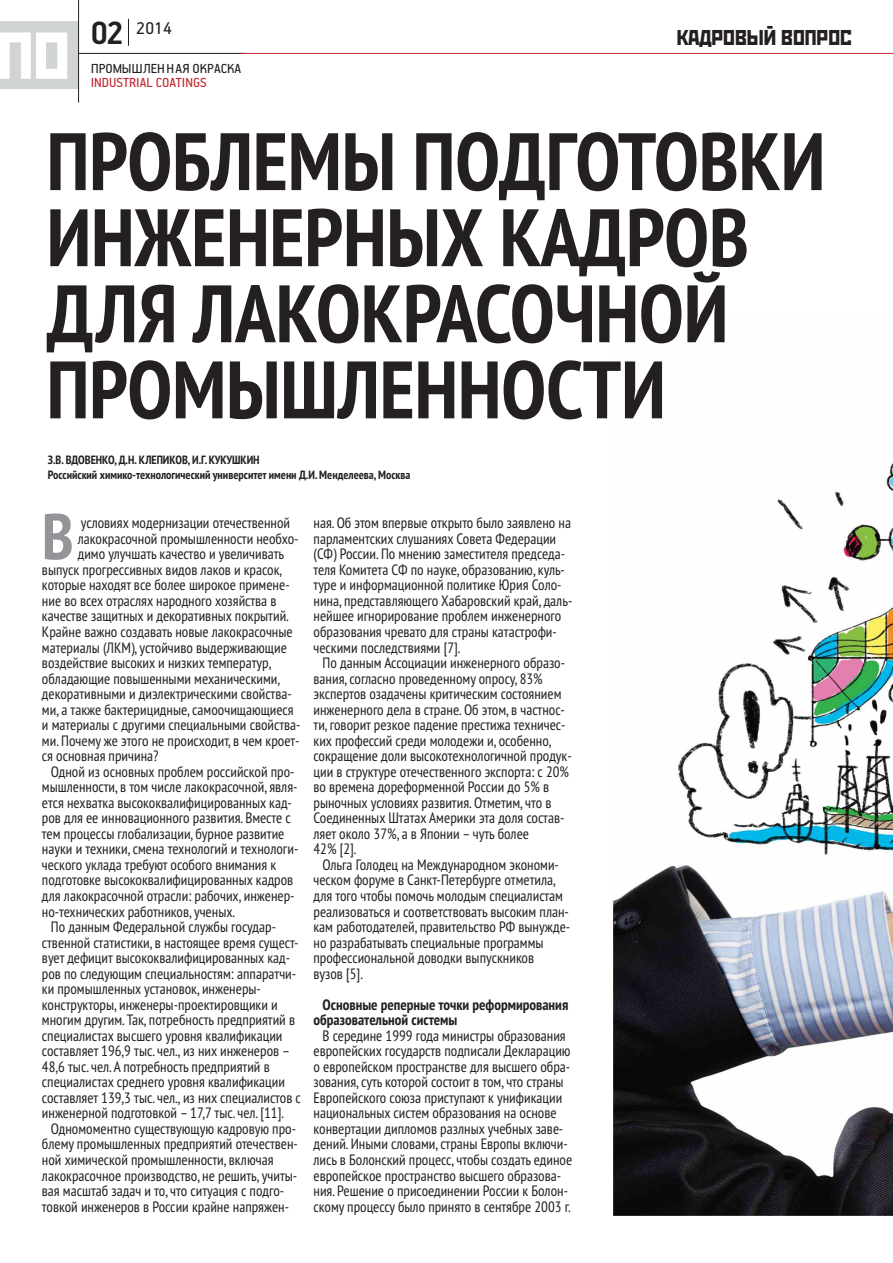
<style>
.page{position:relative;width:893px;height:1263px;background:#fff}
.page>*{position:absolute;margin:0;border:0;box-sizing:border-box;transform-origin:0 0}
.t1{font:700 condensed 81.15px/76.1px "PT Sans";color:#241f21}
.t2{font:700 condensed 64.35px "PT Sans";color:#949499}
.t3{font:700 36px "PF Handbook Pro";color:#241f21}
.t4{font:21.45px "Rodchenko C";letter-spacing:.07em;color:#241f21}
.t5{font:19.05px "PF Handbook Pro";color:#241f21}
.t6{font:condensed 15px/15.6px "PT Sans";color:#241f21}
.t7{font:700 condensed 15px/15.6px "PT Sans";color:#241f21}
.t8{font:14.7px "PF Handbook Pro";color:#241f21}
.t9{font:14.7px "PF Handbook Pro";color:#c22630}
.t10{font:700 condensed 12px/15.5px "PT Sans";color:#241f21}
</style>
<div class="page">
<img style="left:614px;top:463px;width:279px;height:753px">
<hr style="left:79px;top:53px;width:165px;height:1px;background:#241f21">
<hr style="left:241px;top:53px;width:652px;height:1px;background:#c22630">
<div style="left:0;top:21px;width:79px;height:68px;background:#d1d4d4"></div>
<hr style="left:78px;top:0;width:1px;height:103px;background:#241f21">
<svg style="left:128px;top:19px;width:1px;height:27px"></svg>
<svg style="left:0;top:32px;width:67px;height:47px"></svg>
<h3 class="t3" style="left:90px;top:17px;width:35px">02</h3>
<h3 class="t4" style="left:677px;top:27px;width:175px">КАДРОВЫ Й ВОПРОС</h3>
<p class="t5" style="left:136px;top:20px;width:38px">2014</p>
<p class="t8" style="left:91px;top:62px;width:152px">ПРОМЫШЛЕННАЯ ОКРАСКА</p>
<p class="t9" style="left:91px;top:76px;width:118px">INDUSTRIAL COATINGS</p>
<h1 class="t1" style="left:47px;top:130px;width:780px">ПРОБЛЕМЫ ПОДГОТОВКИ<br>ИНЖЕНЕРНЫХ КАДРОВ<br>ДЛЯ ЛАКОКРАСОЧНОЙ<br>ПРОМЫШЛЕННОСТИ</h1>
<p class="t10" style="left:48px;top:453px;width:364px">З.В. ВДОВЕНКО,Д.Н. КЛЕПИКОВ, И.Г. КУКУШКИН<br>Российский химико-технологический университет имени Д.И. Менделеева, Москва</p>
<h2 class="t2" style="left:42px;top:510px;width:33px">В</h2>
<p class="t6" style="left:81px;top:516px;width:211px">условиях модернизации отечественной</p>
<p class="t6" style="left:78px;top:532px;width:222px">лакокрасочной промышленности необхо-</p>
<p class="t6" style="left:78px;top:547px;width:208px">димо улучшать качество и увеличивать</p>
<p class="t6" style="left:42px;top:563px;width:242px">выпуск прогрессивных видов лаков и красок,</p>
<p class="t6" style="left:42px;top:578px;width:249px">которые находят все более широкое примене-</p>
<p class="t6" style="left:42px;top:594px;width:236px">ние во всех отраслях народного хозяйства в</p>
<p class="t6" style="left:42px;top:610px;width:248px">качестве защитных и декоративных покрытий.</p>
<p class="t6" style="left:42px;top:625px;width:252px">Крайне важно создавать новые лакокрасочные</p>
<p class="t6" style="left:42px;top:641px;width:246px">материалы (ЛКМ),устойчиво выдерживающие</p>
<p class="t6" style="left:42px;top:656px;width:231px">воздействие высоких и низких температур,</p>
<p class="t6" style="left:42px;top:672px;width:240px">обладающие повышенными механическими,</p>
<p class="t6" style="left:42px;top:687px;width:251px">декоративными и диэлектрическими свойства-</p>
<p class="t6" style="left:42px;top:703px;width:253px">ми, а также бактерицидные, самоочищающиеся</p>
<p class="t6" style="left:42px;top:718px;width:260px">и материалы с другими специальными свойства-</p>
<p class="t6" style="left:42px;top:734px;width:259px">ми. Почему же этого не происходит, в чем кроет-</p>
<p class="t6" style="left:42px;top:749px;width:118px">ся основная причина?</p>
<p class="t6" style="left:51px;top:765px;width:245px">Одной из основных проблем российской про-</p>
<p class="t6" style="left:42px;top:780px;width:257px">мышленности, в том числе лакокрасочной, явля-</p>
<p class="t6" style="left:42px;top:796px;width:252px">ется нехватка высококвалифицированных кад-</p>
<p class="t6" style="left:42px;top:811px;width:250px">ров для ее инновационного развития. Вместе с</p>
<p class="t6" style="left:42px;top:827px;width:244px">тем процессы глобализации, бурное развитие</p>
<p class="t6" style="left:42px;top:842px;width:258px">науки и техники, смена технологий и технологи-</p>
<p class="t6" style="left:42px;top:858px;width:236px">ческого уклада требуют особого внимания к</p>
<p class="t6" style="left:42px;top:874px;width:253px">подготовке высококвалифицированных кадров</p>
<p class="t6" style="left:42px;top:889px;width:254px">для лакокрасочной отрасли: рабочих, инженер-</p>
<p class="t6" style="left:42px;top:905px;width:195px">но-технических работников,ученых.</p>
<p class="t6" style="left:51px;top:920px;width:227px">По данным Федеральной службы государ-</p>
<p class="t6" style="left:42px;top:936px;width:258px">ственной статистики, в настоящее время сущест-</p>
<p class="t6" style="left:42px;top:951px;width:250px">вует дефицит высококвалифицированных кад-</p>
<p class="t6" style="left:42px;top:967px;width:256px">ров по следующим специальностям: аппаратчи-</p>
<p class="t6" style="left:42px;top:982px;width:220px">ки промышленных установок, инженеры-</p>
<p class="t6" style="left:42px;top:998px;width:237px">конструкторы, инженеры-проектировщики и</p>
<p class="t6" style="left:42px;top:1013px;width:255px">многим другим. Так, потребность предприятий в</p>
<p class="t6" style="left:42px;top:1029px;width:242px">специалистах высшего уровня квалификации</p>
<p class="t6" style="left:42px;top:1044px;width:250px">составляет 196,9 тыс. чел., из них инженеров –</p>
<p class="t6" style="left:42px;top:1060px;width:229px">48,6 тыс. чел. А потребность предприятий в</p>
<p class="t6" style="left:42px;top:1075px;width:245px">специалистах среднего уровня квалификации</p>
<p class="t6" style="left:42px;top:1091px;width:261px">составляет 139,3 тыс. чел., из них специалистов с</p>
<p class="t6" style="left:42px;top:1106px;width:244px">инженерной подготовкой – 17,7 тыс. чел. [11].</p>
<p class="t6" style="left:51px;top:1122px;width:247px">Одномоментно существующую кадровую про-</p>
<p class="t6" style="left:42px;top:1137px;width:257px">блему промышленных предприятий отечествен-</p>
<p class="t6" style="left:42px;top:1153px;width:233px">ной химической промышленности, включая</p>
<p class="t6" style="left:42px;top:1169px;width:257px">лакокрасочное производство, не решить, учиты-</p>
<p class="t6" style="left:42px;top:1184px;width:244px">вая масштаб задач и то, что ситуация с подго-</p>
<p class="t6" style="left:42px;top:1200px;width:249px">товкой инженеров в России крайне напряжен-</p>
<p class="t6" style="left:314px;top:516px;width:260px">ная. Об этом впервые открыто было заявлено на парламентских слушаниях Совета Федерации (СФ) России. По мнению заместителя председа&shy;теля Комитета СФ по науке, образованию, куль&shy;туре и информационной политике Юрия Соло&shy;нина, представляющего Хабаровский край, даль&shy;нейшее игнорирование проблем инженерного образования чревато для страны катастрофи&shy;ческими последствиями [7].</p>
<p class="t6" style="left:313px;top:656px;width:260px;text-indent:9px">По данным Ассоциации инженерного образо&shy;вания, согласно проведенному опросу, 83% экспертов озадачены критическим состоянием инженерного дела в стране. Об этом, в частнос&shy;ти, говорит резкое падение престижа техничес&shy;ких профессий среди молодежи и, особенно, сокращение доли высокотехнологичной продук&shy;ции в структуре отечественного экспорта: с 20% во времена дореформенной России до 5% в рыночных условиях развития. Отметим, что в Соединенных Штатах Америки эта доля состав&shy;ляет около 37%, а в Японии – чуть более<br>42% [2].</p>
<p class="t6" style="left:313px;top:858px;width:258px;text-indent:9px">Ольга Голодец на Международном экономи&shy;ческом форуме в Санкт-Петербурге отметила, для того чтобы помочь молодым специалистам реализоваться и соответствовать высоким план&shy;кам работодателей, правительство РФ вынужде&shy;но разрабатывать специальные программы профессиональной доводки выпускников<br>вузов [5].</p>
<p class="t7" style="left:313px;top:998px;width:256px;text-indent:9px">Основные реперные точки реформирования образовательной системы</p>
<p class="t6" style="left:313px;top:1029px;width:260px;text-indent:9px">В середине 1999 года министры образования европейских государств подписали Декларацию о европейском пространстве для высшего обра&shy;зования, суть которой состоит в том, что страны Европейского союза приступают к унификации национальных систем образования на основе конвертации дипломов разлных учебных заве&shy;дений. Иными словами, страны Европы включи&shy;лись в Болонский процесс, чтобы создать единое европейское пространство высшего образова&shy;ния. Решение о присоединении России к Болон&shy;скому процессу было принято в сентябре 2003 г.</p>
</div>
